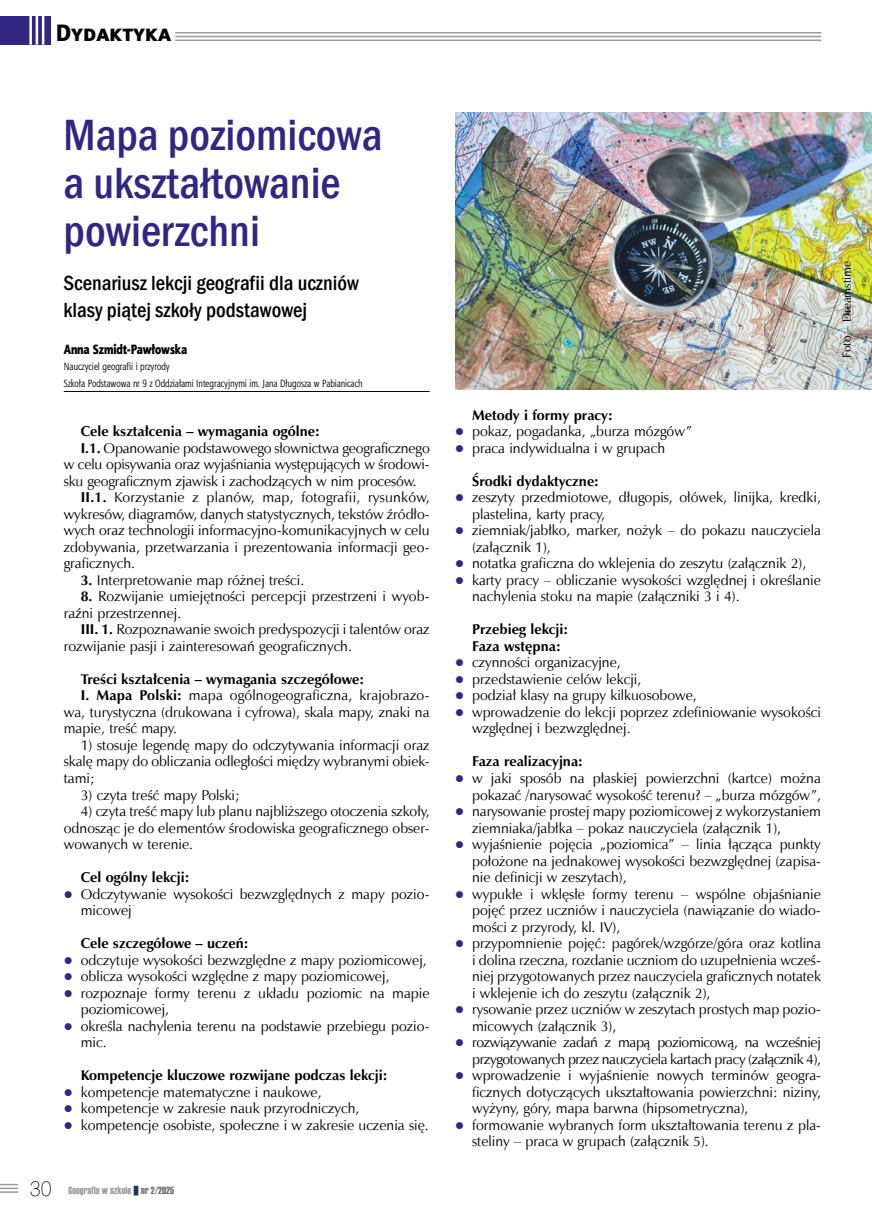
<style>
.page{position:relative;width:872px;height:1212px;background:#fff}
.page>*{position:absolute;margin:0;border:0;box-sizing:border-box;transform-origin:0 0}
.tytul{font:500 condensed 45px/48px "Franklin Gothic";color:#312783}
.t1{font:24px "Naomi Sans EFN Heavy";color:#000}
.tytul_maly{font:500 condensed 21px/27px "Franklin Gothic";color:#000}
.txt_geografia{font:14.25px/16.5px "Zapf Humnst EUX";color:#000}
.txt_geografia-2{font:700 14.25px "Zapf Humnst EUX";color:#000}
.txt_geografia-3{font:14.25px/16.5px "Zapf Humnst EUX";letter-spacing:-.025em;color:#000}
.autor_2wiersze_podk{font:13.5px "Aerton Cnd EFN Black";color:#000}
.Copyright{font:12px "Zapf Humnst EUX";color:#000}
.autor_2wiersze_podk-2{font:10.5px/16.5px "Aerton Cnd EFN";color:#000}
.t2{font:10.5px "Haettenschweiler";color:#9d9d9c}
.s1{font-weight:700}
.s2{font-family:"Swis 721 Th EU";font-size:21px;color:#000}
.s3{color:#706f6f}
</style>
<div class="page">
<img style="left:455px;top:113px;width:417px;height:277px">
<hr style="left:175px;top:32px;width:646px;height:2px;background:#9d9d9c">
<hr style="left:175px;top:36px;width:646px;height:1px;background:#9d9d9c">
<hr style="left:175px;top:40px;width:646px;height:1px;background:#9d9d9c">
<div style="left:0;top:16px;width:51px;height:28px;background:#312783"></div>
<hr style="left:42px;top:15px;width:2px;height:30px;background:#fff">
<hr style="left:36px;top:15px;width:2px;height:30px;background:#fff">
<hr style="left:29px;top:15px;width:3px;height:30px;background:#fff">
<svg style="left:0;top:1184px;width:18px;height:9px"></svg>
<hr style="left:64px;top:391px;width:365px;height:1px;background:#000">
<h2 class="t1" style="left:56px;top:18px;width:117px">Dydaktyka</h2>
<p class="tytul" style="left:64px;top:110px;width:320px">Mapa poziomicowa a ukształtowanie powierzchni</p>
<p class="tytul_maly" style="left:64px;top:269px;width:297px">Scenariusz lekcji geografii dla uczniów klasy piątej szkoły podstawowej</p>
<p class="autor_2wiersze_podk" style="left:64px;top:341px;width:125px">Anna Szmidt-Pawłowska</p>
<p class="autor_2wiersze_podk-2" style="left:64px;top:358px;width:300px">Nauczyciel geografii i przyrody<br>Szkoła Podstawowa nr 9 z Oddziałami Integracyjnymi im. Jana Długosza w Pabianicach</p>
<p class="txt_geografia-2" style="left:81px;top:423px;width:240px">Cele kształcenia – wymagania ogólne:</p>
<p class="txt_geografia" style="left:64px;top:440px;width:367px;text-align:justify;text-indent:17px"><span class="s1">I.1.</span> Opanowanie podstawowego słownictwa geograficznego w celu opisywania oraz wyjaśniania występujących w środowi&shy;sku geograficznym zjawisk i zachodzących w nim procesów.</p>
<p class="txt_geografia" style="left:64px;top:489px;width:367px;text-align:justify;text-indent:17px"><span class="s1">II.1.</span> Korzystanie z planów, map, fotografii, rysunków, wykresów, diagramów, danych statystycznych, tekstów źródło&shy;wych oraz technologii informacyjno-komunikacyjnych w celu zdobywania, przetwarzania i prezentowania informacji geo&shy;graficznych.</p>
<p class="txt_geografia" style="left:81px;top:572px;width:225px"><span class="s1">3.</span> Interpretowanie map różnej treści.</p>
<p class="txt_geografia" style="left:64px;top:588px;width:367px;text-indent:17px"><span class="s1">8.</span> Rozwijanie umiejętności percepcji przestrzeni i wyob&shy;raźni przestrzennej.</p>
<p class="txt_geografia" style="left:64px;top:621px;width:367px;text-indent:17px"><span class="s1">III. 1.</span> Rozpoznawanie swoich predyspozycji i talentów oraz rozwijanie pasji i zainteresowań geograficznych.</p>
<p class="txt_geografia-2" style="left:81px;top:670px;width:285px">Treści kształcenia – wymagania szczegółowe:</p>
<p class="txt_geografia" style="left:64px;top:687px;width:367px;text-align:justify;text-indent:17px"><span class="s1">I. Mapa Polski:</span> mapa ogólnogeograficzna, krajobrazo&shy;wa, turystyczna (drukowana i cyfrowa), skala mapy, znaki na mapie, treść mapy.</p>
<p class="txt_geografia" style="left:64px;top:737px;width:367px;text-align:justify;text-indent:17px">1) stosuje legendę mapy do odczytywania informacji oraz skalę mapy do obliczania odległości między wybranymi obiek&shy;tami;</p>
<p class="txt_geografia" style="left:81px;top:786px;width:160px">3) czyta treść mapy Polski;</p>
<p class="txt_geografia" style="left:64px;top:803px;width:367px;text-align:justify;text-indent:17px">4) czyta treść mapy lub planu najbliższego otoczenia szkoły, odnosząc je do elementów środowiska geograficznego obser&shy;wowanych w terenie.</p>
<p class="txt_geografia-2" style="left:81px;top:868px;width:110px">Cel ogólny lekcji:</p>
<p class="txt_geografia" style="left:81px;top:885px;width:350px">Odczytywanie wysokości bezwzględnych z mapy pozio&shy;micowej</p>
<p class="txt_geografia-2" style="left:81px;top:934px;width:169px">Cele szczegółowe – uczeń:</p>
<p class="txt_geografia" style="left:81px;top:951px;width:347px">odczytuje wysokości bezwzględne z mapy poziomicowej,</p>
<p class="txt_geografia" style="left:81px;top:968px;width:310px">oblicza wysokości względne z mapy poziomicowej,</p>
<p class="txt_geografia" style="left:81px;top:984px;width:350px">rozpoznaje formy terenu z układu poziomic na mapie poziomicowej,</p>
<p class="txt_geografia" style="left:81px;top:1017px;width:350px">określa nachylenia terenu na podstawie przebiegu pozio&shy;mic.</p>
<p class="txt_geografia-2" style="left:81px;top:1066px;width:308px">Kompetencje kluczowe rozwijane podczas lekcji:</p>
<p class="txt_geografia" style="left:81px;top:1083px;width:242px">kompetencje matematyczne i naukowe,</p>
<p class="txt_geografia" style="left:81px;top:1100px;width:280px">kompetencje w zakresie nauk przyrodniczych,</p>
<p class="txt_geografia" style="left:81px;top:1116px;width:349px">kompetencje osobiste, społeczne i w zakresie uczenia się.</p>
<p class="t2" style="left:30px;top:1183px;width:146px"><span class="s2">30</span> Geografia w szkole <span class="s3">nr 2/2025</span></p>
<p class="txt_geografia-2" style="left:472px;top:406px;width:142px">Metody i formy pracy:</p>
<p class="txt_geografia" style="left:472px;top:423px;width:221px">pokaz, pogadanka, „burza mózgów”</p>
<p class="txt_geografia" style="left:472px;top:440px;width:194px">praca indywidualna i w grupach</p>
<p class="txt_geografia-2" style="left:472px;top:472px;width:128px">Środki dydaktyczne:</p>
<p class="txt_geografia" style="left:472px;top:489px;width:350px">zeszyty przedmiotowe, długopis, ołówek, linijka, kredki, plastelina, karty pracy,</p>
<p class="txt_geografia" style="left:472px;top:522px;width:350px">ziemniak/jabłko, marker, nożyk – do pokazu nauczyciela (załącznik 1),</p>
<p class="txt_geografia" style="left:472px;top:555px;width:336px">notatka graficzna do wklejenia do zeszytu (załącznik 2),</p>
<p class="txt_geografia" style="left:472px;top:572px;width:350px">karty pracy – obliczanie wysokości względnej i określanie nachylenia stoku na mapie (załączniki 3 i 4).</p>
<p class="txt_geografia-2" style="left:472px;top:621px;width:97px">Przebieg lekcji:</p>
<p class="txt_geografia-2" style="left:472px;top:637px;width:90px">Faza wstępna:</p>
<p class="txt_geografia" style="left:472px;top:654px;width:150px">czynności organizacyjne,</p>
<p class="txt_geografia" style="left:472px;top:671px;width:171px">przedstawienie celów lekcji,</p>
<p class="txt_geografia" style="left:472px;top:687px;width:226px">podział klasy na grupy kilkuosobowe,</p>
<p class="txt_geografia" style="left:472px;top:704px;width:350px">wprowadzenie do lekcji poprzez zdefiniowanie wysokości względnej i bezwzględnej.</p>
<p class="txt_geografia-2" style="left:472px;top:753px;width:112px">Faza realizacyjna:</p>
<p class="txt_geografia" style="left:472px;top:770px;width:350px">w jaki sposób na płaskiej powierzchni (kartce) można pokazać /narysować wysokość terenu? – „burza mózgów”,</p>
<p class="txt_geografia" style="left:472px;top:803px;width:350px">narysowanie prostej mapy poziomicowej z wykorzystaniem ziemniaka/jabłka – pokaz nauczyciela (załącznik 1),</p>
<p class="txt_geografia" style="left:472px;top:836px;width:350px;text-align:justify">wyjaśnienie pojęcia „poziomica” – linia łącząca punkty położone na jednakowej wysokości bezwzględnej (zapisa&shy;nie definicji w zeszytach),</p>
<p class="txt_geografia" style="left:472px;top:885px;width:350px;text-align:justify">wypukłe i wklęsłe formy terenu – wspólne objaśnianie pojęć przez uczniów i nauczyciela (nawiązanie do wiado&shy;mości z przyrody, kl. IV),</p>
<p class="txt_geografia" style="left:472px;top:935px;width:350px;text-align:justify">przypomnienie pojęć: pagórek/wzgórze/góra oraz kotlina i dolina rzeczna, rozdanie uczniom do uzupełnienia wcześ&shy;niej przygotowanych przez nauczyciela graficznych notatek i wklejenie ich do zeszytu (załącznik 2),</p>
<p class="txt_geografia" style="left:472px;top:1001px;width:350px">rysowanie przez uczniów w zeszytach prostych map pozio&shy;micowych (załącznik 3),</p>
<p class="txt_geografia-3" style="left:472px;top:1034px;width:350px">rozwiązywanie zadań z mapą poziomicową, na wcześniej przygotowanych przez nauczyciela kartach pracy (załącznik 4),</p>
<p class="txt_geografia" style="left:472px;top:1067px;width:350px;text-align:justify">wprowadzenie i wyjaśnienie nowych terminów geogra&shy;ficznych dotyczących ukształtowania powierzchni: niziny, wyżyny, góry, mapa barwna (hipsometryczna),</p>
<p class="txt_geografia" style="left:472px;top:1116px;width:350px">formowanie wybranych form ukształtowania terenu z pla&shy;steliny – praca w grupach (załącznik 5).</p>
<p class="Copyright" style="left:839px;top:358px;width:98px;rotate:-90deg">Foto – Dreamstime</p>
</div>
